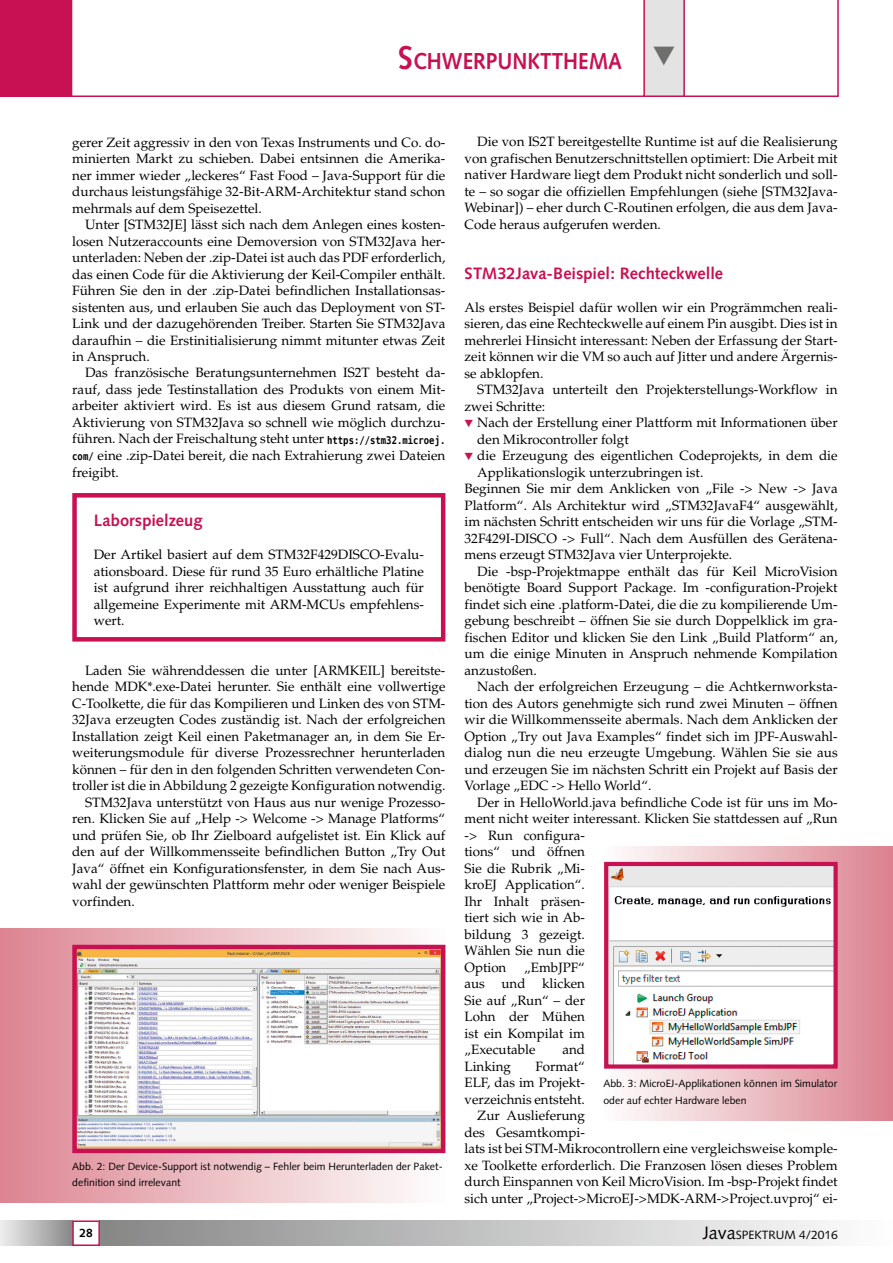
<style>
.page{position:relative;width:893px;height:1263px;background:#fff}
.page>*{position:absolute;margin:0;border:0;box-sizing:border-box;transform-origin:0 0}
.t1{font:700 23.1px "Syntax";color:#c71152;scale:.9 1}
.t2{font:700 16.5px "Syntax";color:#c71152}
.t3{font:13.5px/16.5px "Palatino";color:#000;text-align:justify}
.t4{font:12px "Syntax";color:#000}
.t5{font:700 12px "Syntax";color:#000}
.t6{font:10.5px/16.5px "Syntax";color:#000}
.s1{font-size:33px}
.s2{font-family:"Bitstream Vera Sans Mono";font-weight:700;font-size:10.5px}
.s3{font-family:"European Pi Three";font-size:10.5px;color:#c71152}
.s4{font-size:18px}
</style>
<div class="page">
<div style="left:0;top:1220px;width:72px;height:26px;background:linear-gradient(to right,#efefef,#8a8a8b)"></div>
<div style="left:100px;top:1220px;width:793px;height:26px;background:linear-gradient(to right,#888,#fff)"></div>
<div style="left:72px;top:1220px;width:28px;height:26px;border:2px solid #c71152"></div>
<svg style="left:72px;top:0;width:571px;height:97px"></svg>
<div style="left:0;top:0;width:72px;height:97px;background:#c71152"></div>
<div style="left:72px;top:493px;width:373px;height:148px;border:4px solid #c71152"></div>
<div style="left:0;top:928px;width:445px;height:274px;background:linear-gradient(to right,#dc8592,#fdfdfc)"></div>
<img style="left:77px;top:950px;width:363px;height:198px">
<div style="left:72px;top:945px;width:373px;height:208px;border:4px solid #c71152"></div>
<div style="left:604px;top:846px;width:289px;height:274px;background:linear-gradient(to right,#fefffe,#dc828f)"></div>
<img style="left:609px;top:867px;width:224px;height:197px">
<div style="left:604px;top:862px;width:234px;height:207px;border:4px solid #c71152"></div>
<svg style="left:643px;top:0;width:196px;height:97px"></svg>
<h1 class="t1" style="left:398px;top:48px;width:250px"><span class="s1">S</span>CHWERPUNKTTHEMA</h1>
<p class="t3" style="left:72px;top:134px;width:375px">gerer Zeit aggressiv in den von Texas Instruments und Co. do&shy;minierten Markt zu schieben. Dabei entsinnen die Amerika&shy;ner immer wieder „leckeres“ Fast Food – Java-Support für die durchaus leistungsfähige 32-Bit-ARM-Architektur stand schon mehrmals auf dem Speisezettel.</p>
<p class="t3" style="left:72px;top:216px;width:375px;text-indent:13px">Unter [STM32JE] lässt sich nach dem Anlegen eines kosten&shy;losen Nutzeraccounts eine Demoversion von STM32Java her&shy;unterladen: Neben der .zip-Datei ist auch das PDF erforderlich, das einen Code für die Aktivierung der Keil-Compiler enthält.<br>Führen Sie den in der .zip-Datei befindlichen Installationsas&shy;sistenten aus, und erlauben Sie auch das Deployment von ST-Link und der dazugehörenden Treiber. Starten Sie STM32Java daraufhin – die Erstinitialisierung nimmt mitunter etwas Zeit in Anspruch.</p>
<p class="t3" style="left:72px;top:365px;width:375px;text-indent:13px">Das französische Beratungsunternehmen IS2T besteht da&shy;rauf, dass jede Testinstallation des Produkts von einem Mit&shy;arbeiter aktiviert wird. Es ist aus diesem Grund ratsam, die Aktivierung von STM32Java so schnell wie möglich durchzu&shy;führen. Nach der Freischaltung steht unter <span class="s2">https://stm32.microej. com/</span> eine .zip-Datei bereit, die nach Extrahierung zwei Dateien freigibt.</p>
<p class="t2" style="left:94px;top:511px;width:110px">Laborspielzeug</p>
<p class="t3" style="left:94px;top:546px;width:332px">Der Artikel basiert auf dem STM32F429DISCO-Evalu&shy;ationsboard. Diese für rund 35 Euro erhältliche Platine ist aufgrund ihrer reichhaltigen Ausstattung auch für allgemeine Experimente mit ARM-MCUs empfehlens&shy;wert.</p>
<p class="t3" style="left:85px;top:662px;width:362px">Laden Sie währenddessen die unter [ARMKEIL] bereitste-</p>
<p class="t3" style="left:72px;top:678px;width:375px">hende MDK*.exe-Datei herunter. Sie enthält eine vollwertige</p>
<p class="t3" style="left:72px;top:695px;width:375px">C-Toolkette, die für das Kompilieren und Linken des von STM-</p>
<p class="t3" style="left:72px;top:711px;width:375px">32Java erzeugten Codes zuständig ist. Nach der erfolgreichen</p>
<p class="t3" style="left:72px;top:728px;width:375px">Installation zeigt Keil einen Paketmanager an, in dem Sie Er-</p>
<p class="t3" style="left:72px;top:744px;width:375px">weiterungsmodule für diverse Prozessrechner herunterladen</p>
<p class="t3" style="left:72px;top:761px;width:375px">können – für den in den folgenden Schritten verwendeten Con-</p>
<p class="t3" style="left:72px;top:777px;width:375px">troller ist die in Abbildung 2 gezeigte Konfiguration notwendig.</p>
<p class="t3" style="left:85px;top:794px;width:362px">STM32Java unterstützt von Haus aus nur wenige Prozesso-</p>
<p class="t3" style="left:72px;top:810px;width:375px">ren. Klicken Sie auf „Help -&gt; Welcome -&gt; Manage Platforms“</p>
<p class="t3" style="left:72px;top:827px;width:375px">und prüfen Sie, ob Ihr Zielboard aufgelistet ist. Ein Klick auf</p>
<p class="t3" style="left:72px;top:843px;width:375px">den auf der Willkommensseite befindlichen Button „Try Out</p>
<p class="t3" style="left:72px;top:860px;width:375px">Java“ öffnet ein Konfigurationsfenster, in dem Sie nach Aus-</p>
<p class="t3" style="left:72px;top:876px;width:375px">wahl der gewünschten Plattform mehr oder weniger Beispiele</p>
<p class="t3" style="left:72px;top:893px;width:64px">vorfinden.</p>
<p class="t6" style="left:72px;top:1158px;width:372px">Abb. 2: Der Device-Support ist notwendig – Fehler beim Herunterladen der Paket&shy;definition sind irrelevant</p>
<p class="t3" style="left:465px;top:134px;width:375px;text-indent:13px">Die von IS2T bereitgestellte Runtime ist auf die Realisierung von grafischen Benutzerschnittstellen optimiert: Die Arbeit mit nativer Hardware liegt dem Produkt nicht sonderlich und soll&shy;te – so sogar die offiziellen Empfehlungen (siehe [STM32Java-Webinar]) – eher durch C-Routinen erfolgen, die aus dem Java-Code heraus aufgerufen werden.</p>
<p class="t2" style="left:465px;top:263px;width:260px">STM32Java-Beispiel: Rechteckwelle</p>
<p class="t3" style="left:465px;top:299px;width:375px">Als erstes Beispiel dafür wollen wir ein Progrämmchen reali&shy;sieren, das eine Rechteckwelle auf einem Pin ausgibt. Dies ist in mehrerlei Hinsicht interessant: Neben der Erfassung der Start&shy;zeit können wir die VM so auch auf Jitter und andere Ärgernis&shy;se abklopfen.</p>
<p class="t3" style="left:477px;top:381px;width:362px">STM32Java unterteilt den Projekterstellungs-Workflow in</p>
<p class="t3" style="left:465px;top:398px;width:82px">zwei Schritte:</p>
<p class="t3" style="left:465px;top:414px;width:375px"><span class="s3">H</span> Nach der Erstellung einer Plattform mit Informationen über</p>
<p class="t3" style="left:477px;top:431px;width:153px">den Mikrocontroller folgt</p>
<p class="t3" style="left:465px;top:447px;width:375px"><span class="s3">H</span> die Erzeugung des eigentlichen Codeprojekts, in dem die</p>
<p class="t3" style="left:477px;top:464px;width:228px">Applikationslogik unterzubringen ist.</p>
<p class="t3" style="left:465px;top:480px;width:375px">Beginnen Sie mir dem Anklicken von „File -&gt; New -&gt; Java</p>
<p class="t3" style="left:465px;top:497px;width:375px">Platform“. Als Architektur wird „STM32JavaF4“ ausgewählt,</p>
<p class="t3" style="left:465px;top:513px;width:375px">im nächsten Schritt entscheiden wir uns für die Vorlage „STM-</p>
<p class="t3" style="left:465px;top:530px;width:375px">32F429I-DISCO -&gt; Full“. Nach dem Ausfüllen des Gerätena-</p>
<p class="t3" style="left:465px;top:546px;width:269px">mens erzeugt STM32Java vier Unterprojekte.</p>
<p class="t3" style="left:477px;top:563px;width:362px">Die -bsp-Projektmappe enthält das für Keil MicroVision</p>
<p class="t3" style="left:465px;top:579px;width:375px">benötigte Board Support Package. Im -configuration-Projekt</p>
<p class="t3" style="left:465px;top:596px;width:375px">findet sich eine .platform-Datei, die die zu kompilierende Um-</p>
<p class="t3" style="left:465px;top:612px;width:375px">gebung beschreibt – öffnen Sie sie durch Doppelklick im gra-</p>
<p class="t3" style="left:465px;top:629px;width:375px">fischen Editor und klicken Sie den Link „Build Platform“ an,</p>
<p class="t3" style="left:465px;top:645px;width:375px">um die einige Minuten in Anspruch nehmende Kompilation</p>
<p class="t3" style="left:465px;top:662px;width:74px">anzustoßen.</p>
<p class="t3" style="left:477px;top:678px;width:362px">Nach der erfolgreichen Erzeugung – die Achtkernworksta-</p>
<p class="t3" style="left:465px;top:695px;width:375px">tion des Autors genehmigte sich rund zwei Minuten – öffnen</p>
<p class="t3" style="left:465px;top:711px;width:375px">wir die Willkommensseite abermals. Nach dem Anklicken der</p>
<p class="t3" style="left:465px;top:728px;width:375px">Option „Try out Java Examples“ findet sich im JPF-Auswahl-</p>
<p class="t3" style="left:465px;top:744px;width:375px">dialog nun die neu erzeugte Umgebung. Wählen Sie sie aus</p>
<p class="t3" style="left:465px;top:761px;width:375px">und erzeugen Sie im nächsten Schritt ein Projekt auf Basis der</p>
<p class="t3" style="left:465px;top:777px;width:188px">Vorlage „EDC -&gt; Hello World“.</p>
<p class="t3" style="left:477px;top:794px;width:362px">Der in HelloWorld.java befindliche Code ist für uns im Mo-</p>
<p class="t3" style="left:465px;top:810px;width:375px">ment nicht weiter interessant. Klicken Sie stattdessen auf „Run</p>
<p class="t3" style="left:465px;top:827px;width:122px">-&gt; Run configura-</p>
<p class="t3" style="left:465px;top:843px;width:122px">tions“ und öffnen</p>
<p class="t3" style="left:465px;top:860px;width:122px">Sie die Rubrik „Mi-</p>
<p class="t3" style="left:465px;top:876px;width:122px">kroEJ Application“.</p>
<p class="t3" style="left:465px;top:893px;width:122px">Ihr Inhalt präsen-</p>
<p class="t3" style="left:465px;top:909px;width:122px">tiert sich wie in Ab-</p>
<p class="t3" style="left:465px;top:926px;width:122px">bildung 3 gezeigt.</p>
<p class="t3" style="left:465px;top:942px;width:122px">Wählen Sie nun die</p>
<p class="t3" style="left:465px;top:959px;width:43px">Option</p>
<p class="t3" style="left:465px;top:959px;width:122px;text-indent:60px">„EmbJPF“ aus und klicken Sie auf „Run“ – der Lohn der Mühen ist ein Kompilat im „Executable</p>
<p class="t3" style="left:562px;top:1041px;width:24px">and</p>
<p class="t3" style="left:465px;top:1058px;width:48px">Linking</p>
<p class="t3" style="left:535px;top:1058px;width:51px">Format“</p>
<p class="t3" style="left:465px;top:1074px;width:122px">ELF, das im Projekt-</p>
<p class="t3" style="left:465px;top:1091px;width:122px">verzeichnis entsteht.</p>
<p class="t3" style="left:477px;top:1107px;width:109px">Zur Auslieferung</p>
<p class="t3" style="left:465px;top:1124px;width:122px">des Gesamtkompi-</p>
<p class="t3" style="left:465px;top:1140px;width:375px">lats ist bei STM-Mikrocontrollern eine vergleichsweise komple-</p>
<p class="t3" style="left:465px;top:1157px;width:375px">xe Toolkette erforderlich. Die Franzosen lösen dieses Problem</p>
<p class="t3" style="left:465px;top:1173px;width:375px">durch Einspannen von Keil MicroVision. Im -bsp-Projekt findet</p>
<p class="t3" style="left:465px;top:1190px;width:375px">sich unter „Project-&gt;MicroEJ-&gt;MDK-ARM-&gt;Project.uvproj“ ei-</p>
<p class="t6" style="left:603px;top:1075px;width:235px">Abb. 3: MicroEJ-Applikationen können im Simulator oder auf echter Hardware leben</p>
<p class="t5" style="left:79px;top:1226px;width:15px">28</p>
<p class="t4" style="left:703px;top:1227px;width:137px"><span class="s4">Java</span>SPEKTRUM 4/2016</p>
</div>
